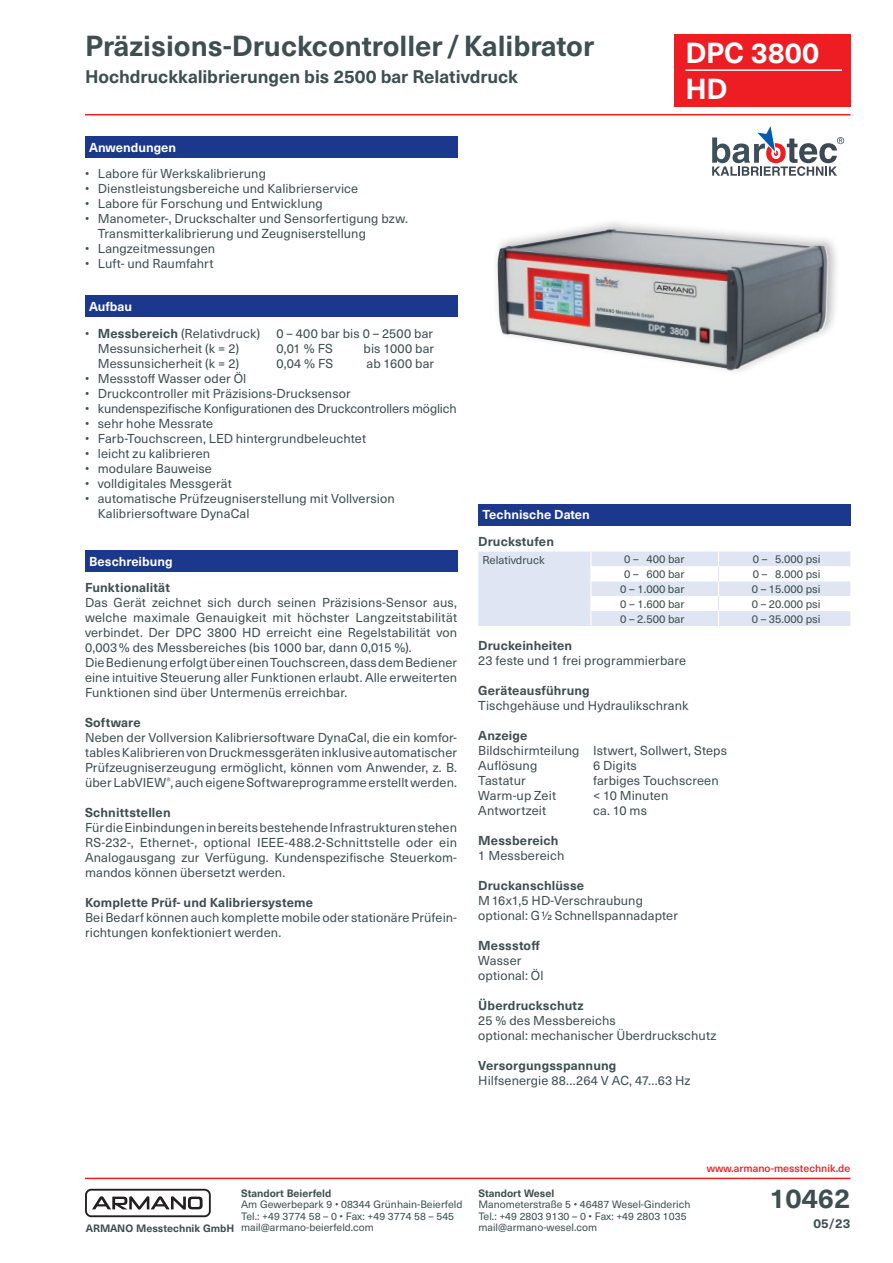
<style>
.page{position:relative;width:893px;height:1263px;background:#fff}
.page>*{position:absolute;margin:0;border:0;box-sizing:border-box;transform-origin:0 0}
.t1{font:700 28.5px "Neue Haas Unica W1 G";color:#3d4f51}
.t2{font:700 28.5px/36px "Neue Haas Unica W1 G";letter-spacing:-.005em;color:#fff}
.t3{font:700 27px "Neue Haas Unica W1 G";color:#3d4f51}
.t4{font:700 18px "Neue Haas Unica W1 G";letter-spacing:-.005em;color:#3d4f51}
.t5{font:12.75px/15px "Neue Haas Unica W1 G";letter-spacing:.01em;color:#3d4f51}
.t6{font:700 12.75px "Neue Haas Unica W1 G";letter-spacing:.01em;color:#3d4f51}
.t7{font:12.75px "Neue Haas Unica W1 G";letter-spacing:-.01em;color:#3d4f51}
.t8{font:700 12.75px "Neue Haas Unica W1 G";color:#fff}
.t9{font:11.25px "Neue Haas Unica W1 G";color:#3d4f51}
.t10{font:10.5px/11.6px "Neue Haas Unica W1 G";color:#3d4f51}
.t11{font:700 10.5px "Neue Haas Unica W1 G";color:#3d4f51}
.t12{font:500 10.5px "Neue Haas Unica W1 G";color:#ee1d23}
.s1{font-weight:700}
</style>
<div class="page">
<div style="left:85px;top:295px;width:372px;height:22px;background:#1b388c"></div>
<div style="left:85px;top:136px;width:372px;height:21px;background:#1b388c"></div>
<svg style="left:478px;top:551px;width:372px;height:75px"></svg>
<div style="left:478px;top:504px;width:372px;height:21px;background:#1b388c"></div>
<div style="left:85px;top:551px;width:372px;height:21px;background:#1b388c"></div>
<div style="left:674px;top:34px;width:176px;height:72px;background:#ee1d23"></div>
<hr style="left:685px;top:69px;width:157px;height:2px;background:#fff">
<svg style="left:712px;top:126px;width:132px;height:50px"></svg>
<div style="left:492px;top:217px;width:348px;height:160px;background:#231f20;opacity:.3"></div>
<img style="left:498px;top:229px;width:330px;height:142px">
<hr style="left:85px;top:114px;width:765px;height:1px;background:#ee1d23">
<hr style="left:85px;top:1178px;width:765px;height:1px;background:#ee1d23">
<div style="left:85px;top:1189px;width:126px;height:28px;border:2px solid #231f20;border-radius:5px"></div>
<svg style="left:92px;top:1196px;width:111px;height:14px"></svg>
<h1 class="t1" style="left:85px;top:24px;width:511px">Präzisions-Druckcontroller /Kalibrator</h1>
<h3 class="t4" style="left:85px;top:63px;width:434px">Hochdruckkalibrierungen bis 2500 bar Relativdruck</h3>
<p class="t8" style="left:89px;top:137px;width:88px">Anwendungen</p>
<p class="t5" style="left:85px;top:165px;width:182px">• Labore für Werkskalibrierung</p>
<p class="t5" style="left:85px;top:180px;width:275px">• Dienstleistungsbereiche und Kalibrierservice</p>
<p class="t5" style="left:85px;top:195px;width:239px">• Labore für Forschung und Entwicklung</p>
<p class="t5" style="left:98px;top:210px;width:312px;text-indent:-13px">• Manometer-, Druckschalter und Sensorfertigung bzw.<br>Transmitterkalibrierung und Zeugniserstellung</p>
<p class="t5" style="left:85px;top:240px;width:132px">• Langzeitmessungen</p>
<p class="t5" style="left:85px;top:255px;width:130px">• Luft- und Raumfahrt</p>
<p class="t8" style="left:89px;top:297px;width:44px">Aufbau</p>
<p class="t5" style="left:85px;top:325px;width:177px">• <span class="s1">Messbereich</span> (Relativdruck)</p>
<p class="t5" style="left:276px;top:325px;width:158px">0 – 400 bar bis 0 – 2500 bar</p>
<p class="t5" style="left:98px;top:340px;width:143px">Messunsicherheit (k = 2)</p>
<p class="t5" style="left:276px;top:340px;width:58px">0,01 % FS</p>
<p class="t5" style="left:364px;top:340px;width:72px">bis 1000 bar</p>
<p class="t5" style="left:98px;top:355px;width:143px">Messunsicherheit (k = 2)</p>
<p class="t5" style="left:276px;top:355px;width:59px">0,04 % FS</p>
<p class="t5" style="left:367px;top:355px;width:69px">ab 1600 bar</p>
<p class="t5" style="left:85px;top:370px;width:163px">• Messstoff Wasser oder Öl</p>
<p class="t5" style="left:85px;top:385px;width:267px">• Druckcontroller mit Präzisions-Drucksensor</p>
<p class="t7" style="left:85px;top:399px;width:373px">• kundenspezifische Konfigurationen des Druckcontrollers möglich</p>
<p class="t5" style="left:85px;top:415px;width:130px">• sehr hohe Messrate</p>
<p class="t5" style="left:85px;top:430px;width:283px">• Farb-Touchscreen, LED hintergrundbeleuchtet</p>
<p class="t5" style="left:85px;top:445px;width:127px">• leicht zu kalibrieren</p>
<p class="t5" style="left:85px;top:460px;width:128px">• modulare Bauweise</p>
<p class="t5" style="left:85px;top:475px;width:148px">• volldigitales Messgerät</p>
<p class="t5" style="left:98px;top:490px;width:299px;text-indent:-13px">• automatische Prüfzeugniserstellung mit Vollversion<br>Kalibriersoftware DynaCal</p>
<p class="t8" style="left:482px;top:505px;width:109px">Technische Daten</p>
<h1 class="t2" style="left:685px;top:33px;width:135px">DPC 3800<br>HD</h1>
<p class="t8" style="left:89px;top:552px;width:85px">Beschreibung</p>
<p class="t6" style="left:85px;top:578px;width:86px">Funktionalität</p>
<p class="t5" style="left:85px;top:595px;width:374px">Das Gerät zeichnet sich durch seinen Präzisions-Sensor aus, welche maximale Genauigkeit mit höchster Langzeitstabilität verbindet. Der DPC 3800 HD erreicht eine Regelstabilität von 0,003% des Messbereiches (bis 1000 bar, dann 0,015 %).<br>Die Bedienung erfolgt über einen Touchscreen, dass dem Bediener eine intuitive Steuerung aller Funktionen erlaubt. Alle erweiterten Funktionen sind über Untermenüs erreichbar.</p>
<p class="t6" style="left:85px;top:713px;width:57px">Software</p>
<p class="t5" style="left:85px;top:729px;width:374px;text-align:justify">Neben der Vollversion Kalibriersoftware DynaCal, die ein komfor&shy;tables Kalibrieren von Druckmessgeräten inklusive automatischer Prüfzeugniserzeugung ermöglicht, können vom Anwender, z. B. über LabVIEW<sup>®</sup>, auch eigene Softwareprogramme erstellt werden.</p>
<p class="t6" style="left:85px;top:803px;width:87px">Schnittstellen</p>
<p class="t5" style="left:85px;top:820px;width:374px;text-align:justify">Für die Einbindungen in bereits bestehende Infrastrukturen stehen RS-232-, Ethernet-, optional IEEE-488.2-Schnittstelle oder ein Analogausgang zur Verfügung. Kundenspezifische Steuerkom&shy;mandos können übersetzt werden.</p>
<p class="t6" style="left:85px;top:893px;width:229px">Komplette Prüf- und Kalibriersysteme</p>
<p class="t5" style="left:85px;top:910px;width:374px">Bei Bedarf können auch komplette mobile oder stationäre Prüfein&shy;richtungen konfektioniert werden.</p>
<p class="t6" style="left:478px;top:531px;width:77px">Druckstufen</p>
<p class="t9" style="left:482px;top:552px;width:64px">Relativdruck</p>
<p class="t9" style="left:624px;top:551px;width:62px">0 – 400 bar</p>
<p class="t9" style="left:753px;top:551px;width:69px">0 – 5.000 psi</p>
<p class="t9" style="left:624px;top:566px;width:62px">0 – 600 bar</p>
<p class="t9" style="left:753px;top:566px;width:69px">0 – 8.000 psi</p>
<p class="t9" style="left:620px;top:581px;width:66px">0 – 1.000 bar</p>
<p class="t9" style="left:752px;top:581px;width:70px">0 – 15.000 psi</p>
<p class="t9" style="left:620px;top:596px;width:66px">0 – 1.600 bar</p>
<p class="t9" style="left:752px;top:596px;width:70px">0 – 20.000 psi</p>
<p class="t9" style="left:620px;top:610px;width:66px">0 – 2.500 bar</p>
<p class="t9" style="left:752px;top:610px;width:70px">0 – 35.000 psi</p>
<p class="t6" style="left:478px;top:636px;width:95px">Druckeinheiten</p>
<p class="t5" style="left:478px;top:652px;width:209px">23 feste und 1 frei programmierbare</p>
<p class="t6" style="left:478px;top:681px;width:113px">Geräteausführung</p>
<p class="t5" style="left:478px;top:697px;width:212px">Tischgehäuse und Hydraulikschrank</p>
<p class="t6" style="left:478px;top:726px;width:51px">Anzeige</p>
<p class="t5" style="left:478px;top:742px;width:250px">Bildschirmteilung Istwert, Sollwert, Steps<br>Auflösung</p>
<p class="t5" style="left:593px;top:757px;width:45px">6 Digits</p>
<p class="t5" style="left:478px;top:772px;width:49px">Tastatur</p>
<p class="t5" style="left:593px;top:772px;width:127px">farbiges Touchscreen</p>
<p class="t5" style="left:478px;top:787px;width:79px">Warm-up Zeit</p>
<p class="t5" style="left:593px;top:787px;width:77px">&lt; 10 Minuten</p>
<p class="t5" style="left:478px;top:802px;width:70px">Antwortzeit</p>
<p class="t5" style="left:593px;top:802px;width:55px">ca. 10 ms</p>
<p class="t6" style="left:478px;top:831px;width:82px">Messbereich</p>
<p class="t5" style="left:478px;top:847px;width:88px">1 Messbereich</p>
<p class="t6" style="left:478px;top:876px;width:107px">Druckanschlüsse</p>
<p class="t5" style="left:478px;top:892px;width:201px">M16x1,5 HD-Verschraubung optional: G1/2 Schnellspannadapter</p>
<p class="t6" style="left:478px;top:936px;width:63px">Messstoff</p>
<p class="t5" style="left:478px;top:952px;width:67px">Wasser optional: Öl</p>
<p class="t6" style="left:478px;top:996px;width:107px">Überdruckschutz</p>
<p class="t5" style="left:478px;top:1012px;width:240px">25 % des Messbereichs<br>optional: mechanischer Überdruckschutz</p>
<p class="t6" style="left:478px;top:1056px;width:140px">Versorgungsspannung</p>
<p class="t5" style="left:478px;top:1072px;width:214px">Hilfsenergie 88…264 V AC, 47…63 Hz</p>
<p class="t11" style="left:241px;top:1185px;width:92px">Standort Beierfeld</p>
<p class="t10" style="left:241px;top:1198px;width:223px">Am Gewerbepark 9 • 08344 Grünhain-Beierfeld<br>Tel.: +49 3774 58 – 0 • Fax: +49 3774 58 – 545 mail@armano-beierfeld.com</p>
<p class="t11" style="left:86px;top:1220px;width:150px">ARMANO Messtechnik GmbH</p>
<p class="t11" style="left:478px;top:1185px;width:77px">Standort Wesel</p>
<p class="t10" style="left:478px;top:1198px;width:214px">Manometerstraße 5 • 46487 Wesel-Ginderich<br>Tel.: +49 2803 9130 – 0 • Fax: +49 2803 1035 mail@armano-wesel.com</p>
<p class="t12" style="left:707px;top:1160px;width:145px">www.armano-messtechnik.de</p>
<h2 class="t3" style="left:769px;top:1178px;width:83px">10462</h2>
<p class="t6" style="left:813px;top:1213px;width:38px">05/23</p>
</div>
